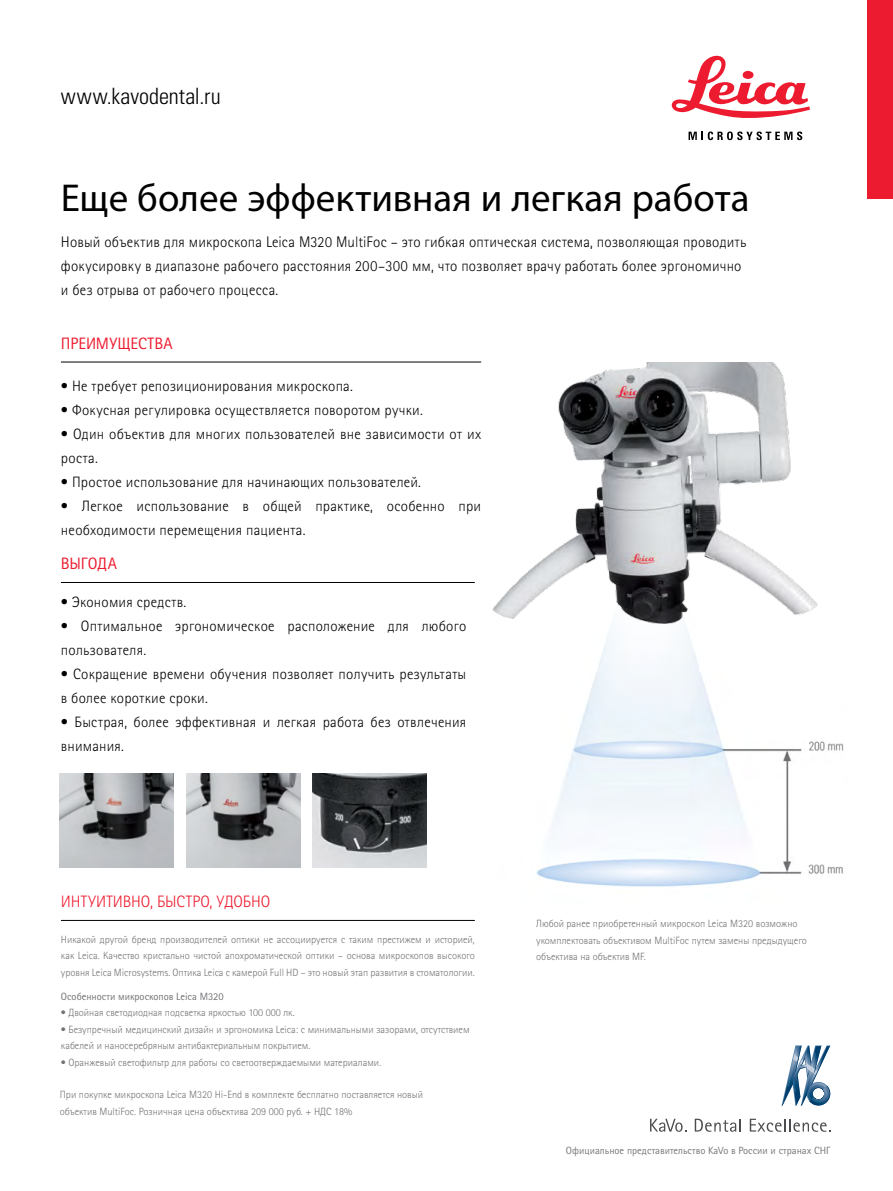
<style>
.page{position:relative;width:893px;height:1191px;background:#fff}
.page>*{position:absolute;margin:0;border:0;box-sizing:border-box;transform-origin:0 0}
.t1{font:39px "Myriad Pro";color:#000}
.t2{font:300 condensed 22.5px "Univers LT Std";color:#000}
.t3{font:300 16.5px "Rotis Sans Serif Pro Cyr";letter-spacing:-.005em;color:#ed1b2f}
.t4{font:16.5px "Rotis Sans Serif Pro Cyr";color:#ed1b2f}
.t5{font:300 15.3px/24px "Rotis Sans Serif Pro Cyr";letter-spacing:.015em;color:#000}
.t6{font:300 15px/24px "Rotis Sans Serif Pro Cyr";letter-spacing:.015em;color:#000}
.t7{font:300 10.5px/16.5px "Rotis Sans Serif Pro Cyr";color:#717275}
.t8{font:10.5px "Rotis Sans Serif Pro Cyr";color:#77787b}
.t9{font:10.5px "Rotis Sans Serif Pro Cyr";color:#717275}
</style>
<div class="page">
<div style="left:868px;top:0;width:25px;height:198px;background:#ed1b2f"></div>
<svg style="left:672px;top:56px;width:138px;height:62px"></svg>
<svg style="left:689px;top:131px;width:113px;height:9px"></svg>
<img style="left:536px;top:631px;width:308px;height:256px">
<hr style="left:61px;top:362px;width:420px;height:1px;background:#000">
<hr style="left:61px;top:582px;width:414px;height:1px;background:#000">
<hr style="left:61px;top:920px;width:414px;height:1px;background:#000">
<img style="left:481px;top:362px;width:337px;height:269px">
<img style="left:60px;top:773px;width:114px;height:94px">
<img style="left:313px;top:773px;width:113px;height:94px">
<img style="left:186px;top:773px;width:114px;height:94px">
<svg style="left:782px;top:1045px;width:48px;height:60px"></svg>
<svg style="left:695px;top:1118px;width:46px;height:13px"></svg>
<svg style="left:750px;top:1118px;width:81px;height:13px"></svg>
<svg style="left:650px;top:1118px;width:37px;height:13px"></svg>
<h2 class="t2" style="left:61px;top:83px;width:161px">www.kavodental.ru</h2>
<h1 class="t1" style="left:61px;top:173px;width:690px">Еще более эффективная и легкая работа</h1>
<p class="t5" style="left:61px;top:230px;width:687px">Новый объектив для микроскопа Leica M320 MultiFoc – это гибкая оптическая система, позволяющая проводить фокусировку в диапазоне рабочего расстояния 200–300 мм, что позволяет врачу работать более эргономично и без отрыва от рабочего процесса.</p>
<h3 class="t4" style="left:61px;top:333px;width:113px">ПРЕИМУЩЕСТВА</h3>
<h3 class="t6" style="left:61px;top:374px;width:293px">• Не требует репозиционирования микроскопа.</h3>
<h3 class="t6" style="left:61px;top:398px;width:363px">• Фокусная регулировка осуществляется поворотом ручки.</h3>
<h3 class="t6" style="left:61px;top:422px;width:422px">• Один объектив для многих пользователей вне зависимости от их роста.</h3>
<h3 class="t6" style="left:61px;top:470px;width:362px">• Простое использование для начинающих пользователей.</h3>
<h3 class="t6" style="left:61px;top:494px;width:422px">• Легкое использование в общей практике, особенно при необходимости перемещения пациента.</h3>
<h3 class="t4" style="left:61px;top:554px;width:57px">ВЫГОДА</h3>
<h3 class="t6" style="left:61px;top:590px;width:127px">• Экономия средств.</h3>
<h3 class="t6" style="left:61px;top:614px;width:407px">• Оптимальное эргономическое расположение для любого пользователя.</h3>
<h3 class="t6" style="left:61px;top:662px;width:407px">• Сокращение времени обучения позволяет получить результаты в более короткие сроки.</h3>
<h3 class="t6" style="left:61px;top:710px;width:407px">• Быстрая, более эффективная и легкая работа без отвлечения внимания.</h3>
<h3 class="t3" style="left:61px;top:892px;width:211px">ИНТУИТИВНО, БЫСТРО, УДОБНО</h3>
<p class="t7" style="left:61px;top:931px;width:415px;text-align:justify">Никакой другой бренд производителей оптики не ассоциируется с таким престижем и историей, как Leica. Качество кристально чистой апохроматической оптики – основа микроскопов высокого уровня Leica Microsystems. Оптика Leica с камерой Full HD – это новый этап развития в стоматологии.</p>
<p class="t9" style="left:61px;top:990px;width:164px">Особенности микроскопов Leica M320</p>
<p class="t7" style="left:61px;top:1004px;width:235px">• Двойная светодиодная подсветка яркостью 100 000 лк.</p>
<p class="t7" style="left:61px;top:1021px;width:410px">• Безупречный медицинский дизайн и эргономика Leica: с минимальными зазорами, отсутствием кабелей и наносеребряным антибактериальным покрытием.</p>
<p class="t7" style="left:61px;top:1054px;width:322px">• Оранжевый светофильтр для работы со светоотверждаемыми материалами.</p>
<p class="t7" style="left:60px;top:1086px;width:365px">При покупке микроскопа Leica M320 Hi-End в комплекте бесплатно поставляется новый объектив MultiFoc. Розничная цена объектива 209 000 руб. + НДС 18%</p>
<p class="t7" style="left:536px;top:915px;width:272px">Любой ранее приобретенный микроскоп Leica M320 возможно укомплектовать объективом MultiFoc путем замены предыдущего объектива на объектив MF.</p>
<p class="t8" style="left:566px;top:1144px;width:266px">Официальное представительство KaVo в России и странах СНГ</p>
</div>
